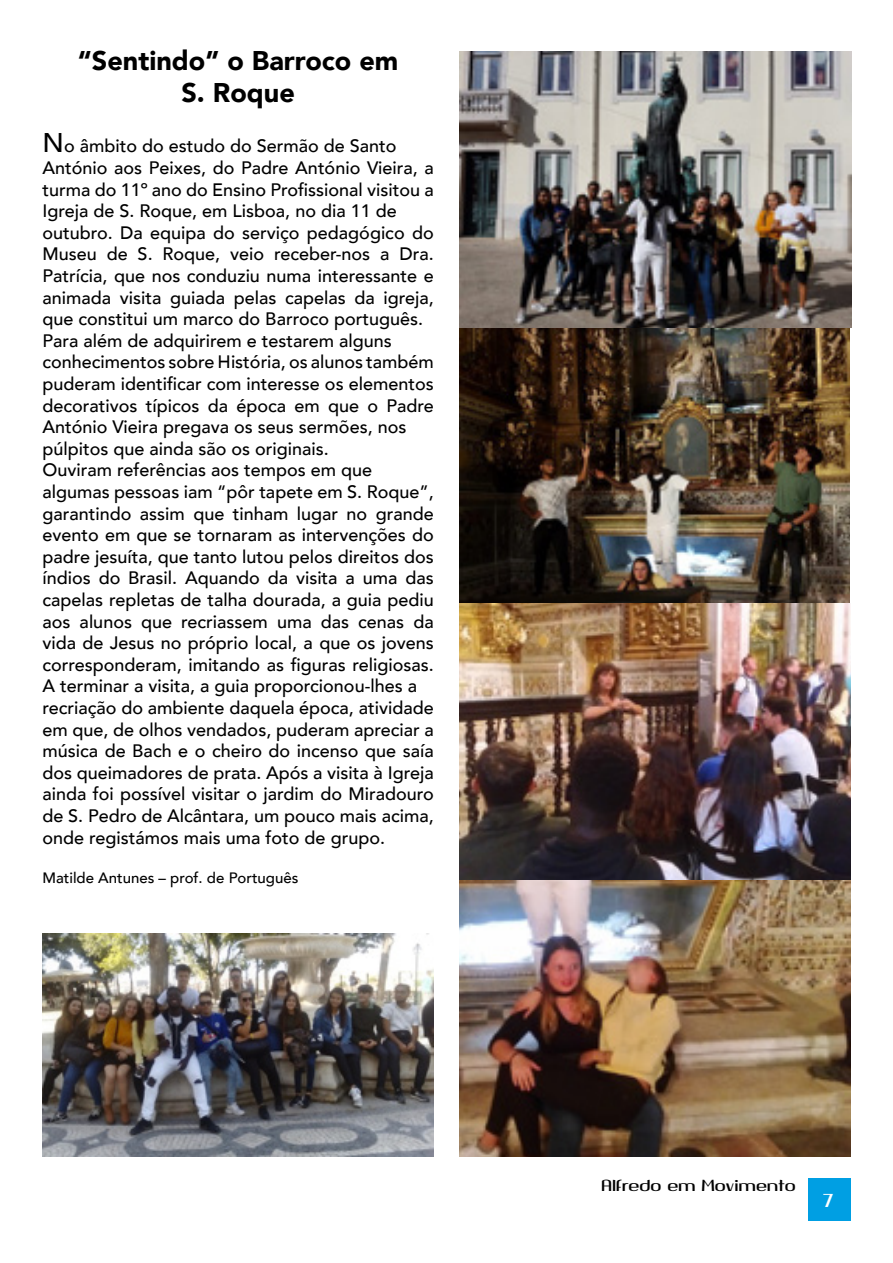
<style>
.page{position:relative;width:893px;height:1263px;background:#fff}
.page>*{position:absolute;margin:0;border:0;box-sizing:border-box;transform-origin:0 0}
.t1{font:900 27px/32.4px "Avenir";color:#000;text-align:center}
.t2{font:21px "Quango";color:#fff}
.t3{font:500 18px/21.6px "Avenir";color:#000}
.t4{font:18px "Quango";letter-spacing:-.01em;color:#000}
.t5{font:500 15px "Avenir";color:#000}
.s1{font-size:27px}
</style>
<div class="page">
<div style="left:808px;top:1178px;width:42px;height:42px;background:#009fe3"></div>
<img style="left:459px;top:51px;width:392px;height:1106px">
<img style="left:43px;top:933px;width:391px;height:224px">
<h1 class="t1" style="left:78px;top:43px;width:322px">“Sentindo” o Barroco em<br>S. Roque</h1>
<p class="t3" style="left:43px;top:134px;width:393px"><span class="s1">N</span>o âmbito do estudo do Sermão de Santo António aos Peixes, do Padre António Vieira, a turma do 11º ano do Ensino Profissional visitou a Igreja de S. Roque, em Lisboa, no dia 11 de outubro. Da equipa do serviço pedagógico do Museu de S. Roque, veio receber-nos a Dra.<br>Patrícia, que nos conduziu numa interessante e animada visita guiada pelas capelas da igreja, que constitui um marco do Barroco português.<br>Para além de adquirirem e testarem alguns conhecimentos sobre História, os alunos também puderam identificar com interesse os elementos decorativos típicos da época em que o Padre António Vieira pregava os seus sermões, nos púlpitos que ainda são os originais.<br>Ouviram referências aos tempos em que algumas pessoas iam “pôr tapete em S. Roque”, garantindo assim que tinham lugar no grande evento em que se tornaram as intervenções do padre jesuíta, que tanto lutou pelos direitos dos índios do Brasil. Aquando da visita a uma das capelas repletas de talha dourada, a guia pediu aos alunos que recriassem uma das cenas da vida de Jesus no próprio local, a que os jovens corresponderam, imitando as figuras religiosas.<br>A terminar a visita, a guia proporcionou-lhes a recriação do ambiente daquela época, atividade em que, de olhos vendados, puderam apreciar a música de Bach e o cheiro do incenso que saía dos queimadores de prata. Após a visita à Igreja ainda foi possível visitar o jardim do Miradouro de S. Pedro de Alcântara, um pouco mais acima, onde registámos mais uma foto de grupo.</p>
<p class="t5" style="left:43px;top:865px;width:257px">Matilde Antunes – prof. de Português</p>
<p class="t4" style="left:602px;top:1176px;width:196px">Alfredo em Movimento</p>
<p class="t2" style="left:823px;top:1189px;width:13px">7</p>
</div>
